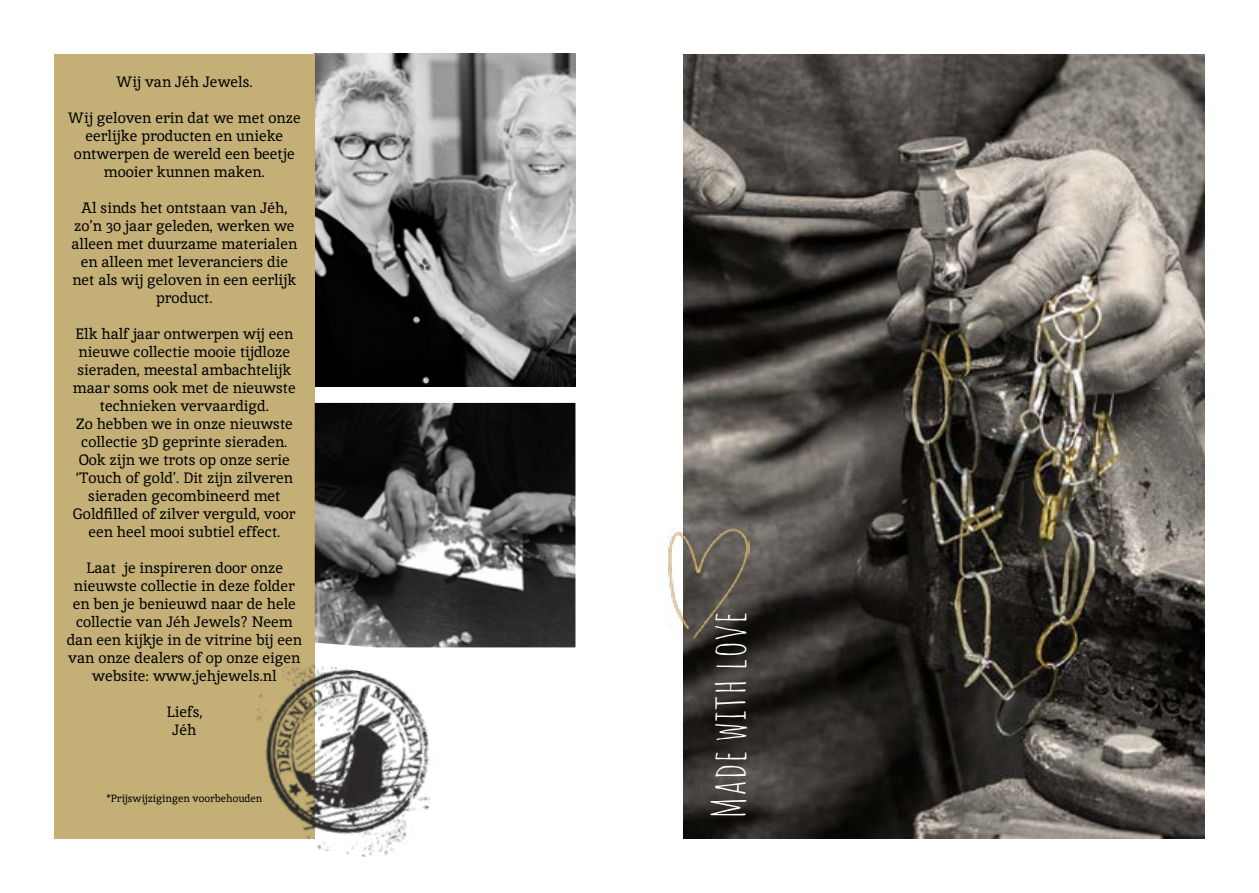
<style>
.page{position:relative;width:1259px;height:893px;background:#fff}
.page>*{position:absolute;margin:0;border:0;box-sizing:border-box;transform-origin:0 0}
.t1{font:45px "Amatic SC";color:#fff;scale:1.1 1}
.t2{font:15px/18px "Inika";color:#000;text-align:center}
.t3{font:10.5px "Inika";color:#000}
</style>
<div class="page">
<img style="left:315px;top:54px;width:260px;height:333px">
<img style="left:683px;top:54px;width:522px;height:785px">
<div style="left:54px;top:54px;width:261px;height:785px;background:#c4af76"></div>
<img style="left:668px;top:529px;width:81px;height:109px">
<img style="left:315px;top:403px;width:260px;height:244px">
<img style="left:256px;top:661px;width:174px;height:196px">
<p class="t2" style="left:116px;top:73px;width:138px">Wij van Jéh Jewels.</p>
<p class="t2" style="left:68px;top:109px;width:234px">Wij geloven erin dat we met onze eerlijke producten en unieke ontwerpen de wereld een beetje mooier kunnen maken.</p>
<p class="t2" style="left:71px;top:199px;width:227px">Al sinds het ontstaan van Jéh, zo’n 30 jaar geleden, werken we alleen met duurzame materialen en alleen met leveranciers die net als wij geloven in een eerlijk product.</p>
<p class="t2" style="left:73px;top:325px;width:224px">Elk half jaar ontwerpen wij een nieuwe collectie mooie tijdloze sieraden, meestal ambachtelijk maar soms ook met de nieuwste technieken vervaardigd.<br>Zo hebben we in onze nieuwste collectie 3D geprinte sieraden.<br>Ook zijn we trots op onze serie ‘Touch of gold’. Dit zijn zilveren sieraden gecombineerd met<br>Goldfilled of zilver verguld, voor een heel mooi subtiel effect.</p>
<p class="t2" style="left:67px;top:559px;width:237px">Laat je inspireren door onze nieuwste collectie in deze folder en ben je benieuwd naar de hele collectie van Jéh Jewels? Neem dan een kijkje in de vitrine bij een van onze dealers of op onze eigen website: www.jehjewels.nl</p>
<p class="t2" style="left:166px;top:703px;width:38px">Liefs,<br>Jéh</p>
<p class="t3" style="left:106px;top:791px;width:157px">*Prijswijzigingen voorbehouden</p>
<h1 class="t1" style="left:697px;top:819px;width:190px;rotate:-90deg">Made with love</h1>
</div>
